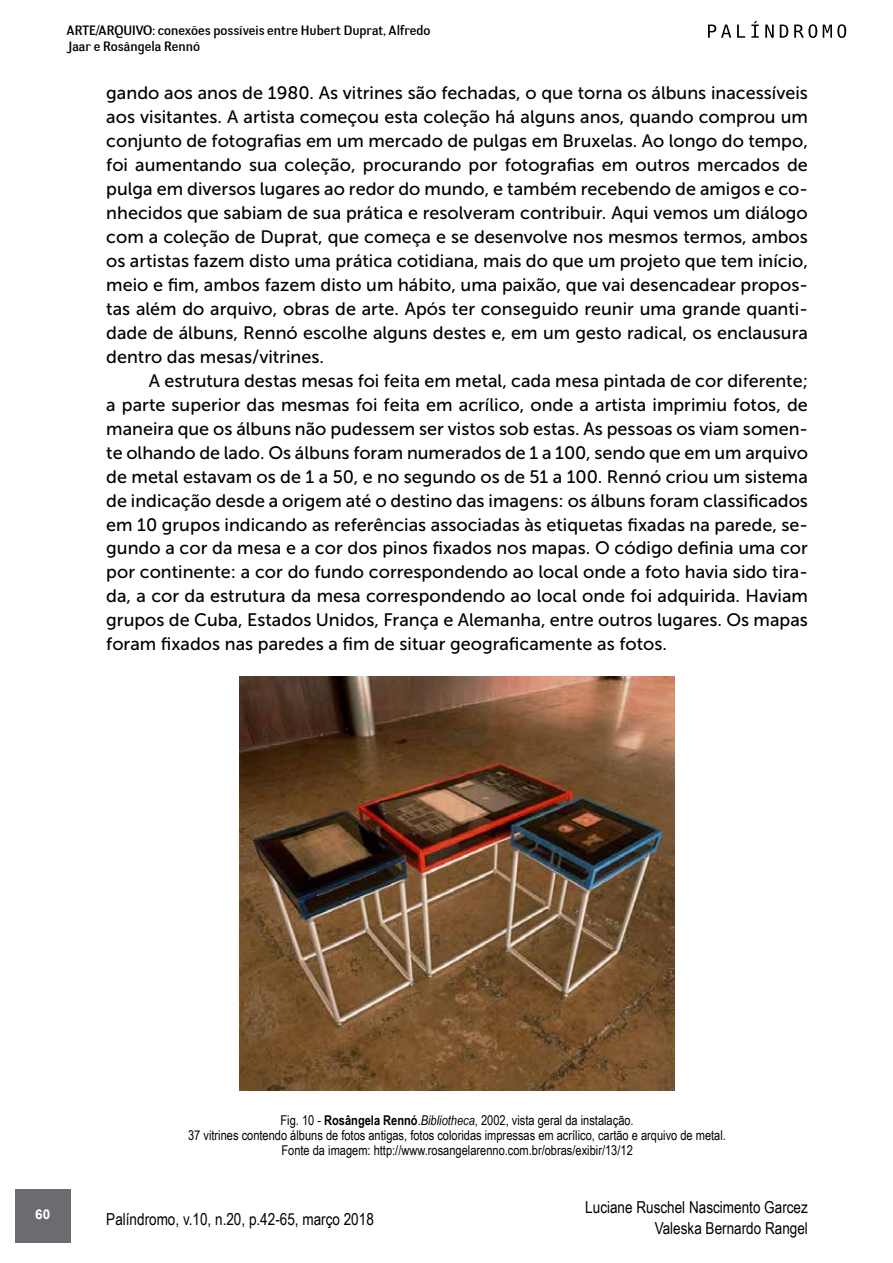
<style>
.page{position:relative;width:893px;height:1263px;background:#fff}
.page>*{position:absolute;margin:0;border:0;box-sizing:border-box;transform-origin:0 0}
.t1{font:18px/24px "Museo Sans 500";color:#000;text-align:justify}
.t2{font:16.5px/21px "Arial Narrow";color:#000;text-align:right}
.t3{font:13.5px/15px "Arial Narrow";color:#000;text-align:center}
.t4{font:13.5px/16.2px "Negotiate Free";color:#000}
.t5{font:700 13.5px "Arial";color:#fff}
.s1{font-weight:700}
.s2{font-style:italic}
</style>
<div class="page">
<div style="left:15px;top:1189px;width:55px;height:53px;background:#6b6c6f"></div>
<svg style="left:708px;top:25px;width:23px;height:13px"></svg>
<svg style="left:737px;top:25px;width:8px;height:13px"></svg>
<svg style="left:751px;top:21px;width:8px;height:17px"></svg>
<svg style="left:765px;top:25px;width:9px;height:13px"></svg>
<svg style="left:780px;top:25px;width:8px;height:13px"></svg>
<svg style="left:794px;top:24px;width:23px;height:14px"></svg>
<svg style="left:823px;top:24px;width:23px;height:14px"></svg>
<img style="left:240px;top:676px;width:434px;height:415px">
<p class="t4" style="left:67px;top:22px;width:365px">ARTE/ARQUIVO: conexões possíveis entre Hubert Duprat, Alfredo<br>Jaar e Rosângela Rennó</p>
<p class="t1" style="left:106px;top:80px;width:703px">gando aos anos de 1980. As vitrines são fechadas, o que torna os álbuns inacessíveis aos visitantes. A artista começou esta coleção há alguns anos, quando comprou um conjunto de fotografias em um mercado de pulgas em Bruxelas. Ao longo do tempo, foi aumentando sua coleção, procurando por fotografias em outros mercados de pulga em diversos lugares ao redor do mundo, e também recebendo de amigos e co&shy;nhecidos que sabiam de sua prática e resolveram contribuir. Aqui vemos um diálogo com a coleção de Duprat, que começa e se desenvolve nos mesmos termos, ambos os artistas fazem disto uma prática cotidiana, mais do que um projeto que tem início, meio e fim, ambos fazem disto um hábito, uma paixão, que vai desencadear propos&shy;tas além do arquivo, obras de arte. Após ter conseguido reunir uma grande quanti&shy;dade de álbuns, Rennó escolhe alguns destes e, em um gesto radical, os enclausura dentro das mesas/vitrines.</p>
<p class="t1" style="left:106px;top:368px;width:703px;text-indent:43px">A estrutura destas mesas foi feita em metal, cada mesa pintada de cor diferente; a parte superior das mesmas foi feita em acrílico, onde a artista imprimiu fotos, de maneira que os álbuns não pudessem ser vistos sob estas. As pessoas os viam somen&shy;te olhando de lado. Os álbuns foram numerados de 1 a 100, sendo que em um arquivo de metal estavam os de 1 a 50, e no segundo os de 51 a 100. Rennó criou um sistema de indicação desde a origem até o destino das imagens: os álbuns foram classificados em 10 grupos indicando as referências associadas às etiquetas fixadas na parede, se&shy;gundo a cor da mesa e a cor dos pinos fixados nos mapas. O código definia uma cor por continente: a cor do fundo correspondendo ao local onde a foto havia sido tira&shy;da, a cor da estrutura da mesa correspondendo ao local onde foi adquirida. Haviam grupos de Cuba, Estados Unidos, França e Alemanha, entre outros lugares. Os mapas foram fixados nas paredes a fim de situar geograficamente as fotos.</p>
<p class="t5" style="left:35px;top:1205px;width:17px">60</p>
<p class="t3" style="left:188px;top:1112px;width:539px">Fig. 10 - <span class="s1">Rosângela Rennó</span>.<span class="s2">Bibliotheca</span>, 2002, vista geral da instalação.<br>37 vitrines contendo álbuns de fotos antigas, fotos coloridas impressas em acrílico, cartão e arquivo de metal.<br>Fonte da imagem: http://www.rosangelarenno.com.br/obras/exibir/13/12</p>
<p class="t2" style="left:106px;top:1207px;width:269px">Palíndromo, v.10, n.20, p.42-65, março 2018</p>
<p class="t2" style="left:585px;top:1196px;width:224px">Luciane Ruschel Nascimento Garcez<br>Valeska Bernardo Rangel</p>
</div>
